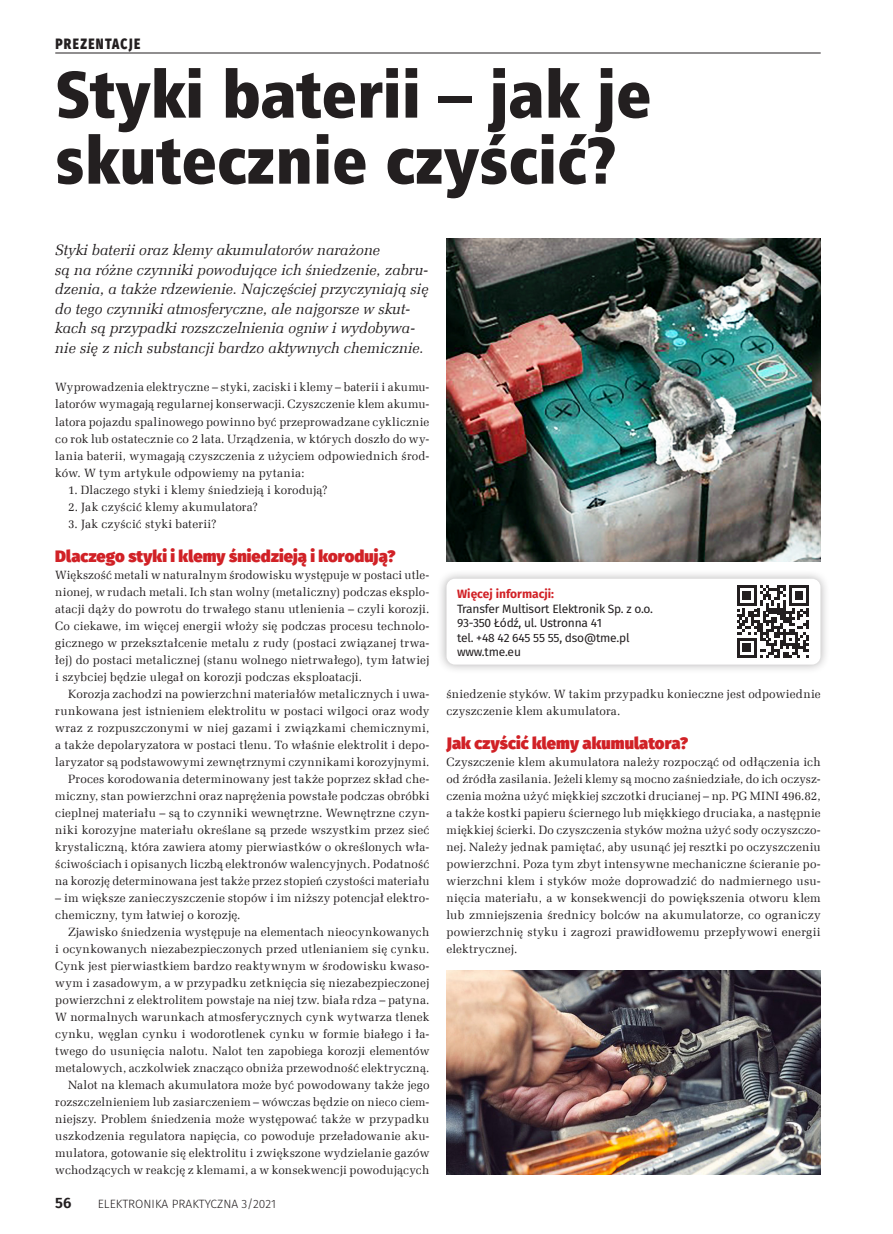
<style>
.page{position:relative;width:893px;height:1234px;background:#fff}
.page>*{position:absolute;margin:0;border:0;box-sizing:border-box;transform-origin:0 0}
._9_tytul{font:66px/66px "Humnst 777 X Blk Cn EU";color:#231f20}
._3_Srodtytul{font:900 16.5px "Fira Sans";letter-spacing:.005em;color:#d12126}
._2_lead_do_wszystkie{font:italic 15px/19.5px "Zapf Ellipt EU";color:#231f20}
.t1{font:800 15px "Fira Sans";letter-spacing:.11em;color:#231f20;scale:.8 1}
.t2{font:600 15px "Fira Sans";color:#231f20}
._1_Body{font:12px/17px "Zapf Ellipt EU";letter-spacing:.015em;color:#231f20;text-align:justify}
._7_tabela_trec{font:12px "Fira Sans";letter-spacing:-.02em;color:#231f20}
.t3{font:300 12px "Fira Sans";color:#231f20}
._7_tabela_trec-2{font:700 12px "Fira Sans";color:#d12126}
</style>
<div class="page">
<hr style="left:55px;top:53px;width:766px;height:1px;background:#231f20">
<img style="left:446px;top:238px;width:375px;height:323px">
<div style="left:437px;top:568px;width:393px;height:106px;background:#231f20;opacity:.35"></div>
<div style="left:446px;top:578px;width:374px;height:86px;background:#fff;border-radius:9px"></div>
<svg style="left:737px;top:585px;width:72px;height:72px"></svg>
<img style="left:446px;top:970px;width:374px;height:204px">
<p class="t1" style="left:55px;top:30px;width:108px">PREZENTACJE</p>
<p class="_9_tytul" style="left:55px;top:62px;width:598px">Styki baterii – jak je skutecznie czyścić?</p>
<p class="_2_lead_do_wszystkie" style="left:55px;top:241px;width:375px">Styki baterii oraz klemy akumulatorów narażone<br>są na różne czynniki powodujące ich śniedzenie, zabru&shy;dzenia, a także rdzewienie. Najczęściej przyczyniają się do tego czynniki atmosferyczne, ale najgorsze w skut&shy;kach są przypadki rozszczelnienia ogniw i wydobywa&shy;nie się z nich substancji bardzo aktywnych chemicznie.</p>
<p class="_1_Body" style="left:55px;top:379px;width:376px">Wyprowadzenia elektryczne – styki, zaciski i klemy – baterii i akumu&shy;latorów wymagają regularnej konserwacji. Czyszczenie klem akumu&shy;latora pojazdu spalinowego powinno być przeprowadzane cyklicznie co rok lub ostatecznie co 2 lata. Urządzenia, w których doszło do wy&shy;lania baterii, wymagają czyszczenia z użyciem odpowiednich środ&shy;ków. W tym artykule odpowiemy na pytania:</p>
<p class="_1_Body" style="left:68px;top:481px;width:261px">1. Dlaczego styki i klemy śniedzieją i korodują?</p>
<p class="_1_Body" style="left:68px;top:498px;width:191px">2. Jak czyścić klemy akumulatora?</p>
<p class="_1_Body" style="left:68px;top:515px;width:150px">3. Jak czyścić styki baterii?</p>
<p class="_3_Srodtytul" style="left:55px;top:540px;width:342px">Dlaczego styki i klemy śniedzieją i korodują?</p>
<p class="_1_Body" style="left:55px;top:566px;width:376px">Większość metali w naturalnym środowisku występuje w postaci utle&shy;nionej, w rudach metali. Ich stan wolny (metaliczny) podczas eksplo&shy;atacji dąży do powrotu do trwałego stanu utlenienia – czyli korozji.<br>Co ciekawe, im więcej energii włoży się podczas procesu technolo&shy;gicznego w przekształcenie metalu z rudy (postaci związanej trwa&shy;łej) do postaci metalicznej (stanu wolnego nietrwałego), tym łatwiej i szybciej będzie ulegał on korozji podczas eksploatacji.</p>
<p class="_1_Body" style="left:55px;top:685px;width:376px;text-indent:13px">Korozja zachodzi na powierzchni materiałów metalicznych i uwa&shy;runkowana jest istnieniem elektrolitu w postaci wilgoci oraz wody wraz z rozpuszczonymi w niej gazami i związkami chemicznymi, a także depolaryzatora w postaci tlenu. To właśnie elektrolit i depo&shy;laryzator są podstawowymi zewnętrznymi czynnikami korozyjnymi.</p>
<p class="_1_Body" style="left:55px;top:770px;width:376px;text-indent:13px">Proces korodowania determinowany jest także poprzez skład che&shy;miczny, stan powierzchni oraz naprężenia powstałe podczas obróbki cieplnej materiału – są to czynniki wewnętrzne. Wewnętrzne czyn&shy;niki korozyjne materiału określane są przede wszystkim przez sieć krystaliczną, która zawiera atomy pierwiastków o określonych wła&shy;ściwościach i opisanych liczbą elektronów walencyjnych. Podatność na korozję determinowana jest także przez stopień czystości materiału</p>
<p class="_1_Body" style="left:55px;top:889px;width:376px">– im większe zanieczyszczenie stopów i im niższy potencjał elektro&shy;chemiczny, tym łatwiej o korozję.</p>
<p class="_1_Body" style="left:55px;top:923px;width:376px;text-indent:13px">Zjawisko śniedzenia występuje na elementach nieocynkowanych i ocynkowanych niezabezpieczonych przed utlenianiem się cynku.<br>Cynk jest pierwiastkiem bardzo reaktywnym w środowisku kwaso&shy;wym i zasadowym, a w przypadku zetknięcia się niezabezpieczonej powierzchni z elektrolitem powstaje na niej tzw. biała rdza – patyna.<br>W normalnych warunkach atmosferycznych cynk wytwarza tlenek cynku, węglan cynku i wodorotlenek cynku w formie białego i ła&shy;twego do usunięcia nalotu. Nalot ten zapobiega korozji elementów metalowych, aczkolwiek znacząco obniża przewodność elektryczną.</p>
<p class="_1_Body" style="left:55px;top:1076px;width:376px;text-indent:13px">Nalot na klemach akumulatora może być powodowany także jego rozszczelnieniem lub zasiarczeniem – wówczas będzie on nieco ciem&shy;niejszy. Problem śniedzenia może występować także w przypadku uszkodzenia regulatora napięcia, co powoduje przeładowanie aku&shy;mulatora, gotowanie się elektrolitu i zwiększone wydzielanie gazów wchodzących w reakcję z klemami, a w konsekwencji powodujących</p>
<p class="t2" style="left:55px;top:1190px;width:18px">56</p>
<p class="t3" style="left:98px;top:1195px;width:180px">ELEKTRONIKA PRAKTYCZNA 3/2021</p>
<p class="_7_tabela_trec-2" style="left:457px;top:584px;width:99px">Więcej informacji:</p>
<p class="_7_tabela_trec" style="left:457px;top:599px;width:197px">Transfer Multisort Elektronik Sp. z o.o.</p>
<p class="_7_tabela_trec" style="left:457px;top:614px;width:147px">93-350 Łódź, ul. Ustronna 41</p>
<p class="_7_tabela_trec" style="left:457px;top:628px;width:174px">tel. +48 42 645 55 55, dso@tme.pl</p>
<p class="_7_tabela_trec" style="left:457px;top:642px;width:65px">www.tme.eu</p>
<p class="_1_Body" style="left:446px;top:685px;width:376px">śniedzenie styków. W takim przypadku konieczne jest odpowiednie czyszczenie klem akumulatora.</p>
<p class="_3_Srodtytul" style="left:446px;top:727px;width:243px">Jak czyścić klemy akumulatora?</p>
<p class="_1_Body" style="left:446px;top:753px;width:376px">Czyszczenie klem akumulatora należy rozpocząć od odłączenia ich od źródła zasilania. Jeżeli klemy są mocno zaśniedziałe, do ich oczysz&shy;czenia można użyć miękkiej szczotki drucianej – np. PG MINI 496.82, a także kostki papieru ściernego lub miękkiego druciaka, a następnie miękkiej ścierki. Do czyszczenia styków można użyć sody oczyszczo&shy;nej. Należy jednak pamiętać, aby usunąć jej resztki po oczyszczeniu powierzchni. Poza tym zbyt intensywne mechaniczne ścieranie po&shy;wierzchni klem i styków może doprowadzić do nadmiernego usu&shy;nięcia materiału, a w konsekwencji do powiększenia otworu klem lub zmniejszenia średnicy bolców na akumulatorze, co ograniczy powierzchnię styku i zagrozi prawidłowemu przepływowi energii elektrycznej.</p>
</div>
